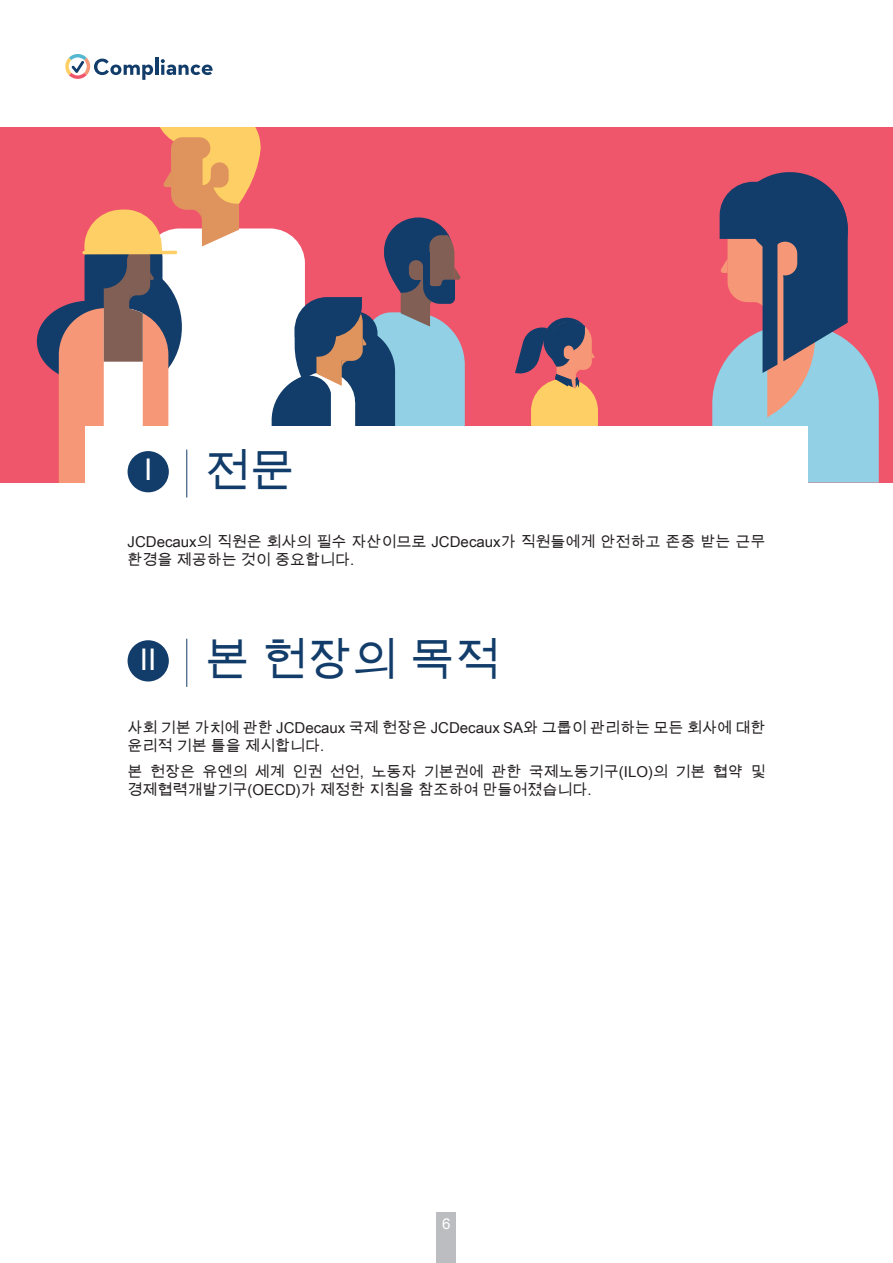
<style>
.page{position:relative;width:893px;height:1263px;background:#fff}
.page>*{position:absolute;margin:0;border:0;box-sizing:border-box;transform-origin:0 0}
.Titre_chapitre{font:45px "Arial Unicode MS";color:#123d6a}
.t1{font:29.85px "Arial Unicode MS";color:#fff}
.Texte_courant{font:15px/18px "Arial Unicode MS";color:#231f20}
.Texte_courant-2{font:15px "Arial Unicode MS";color:#fff}
</style>
<div class="page">
<div style="left:0;top:128px;width:893px;height:355px;background:#f0566b"></div>
<svg style="left:515px;top:317px;width:83px;height:110px"></svg>
<div style="left:37px;top:301px;width:105px;height:81px;background:#123d6a;border-radius:50%"></div>
<svg style="left:59px;top:128px;width:406px;height:355px"></svg>
<svg style="left:712px;top:172px;width:167px;height:311px"></svg>
<div style="left:85px;top:427px;width:723px;height:135px;background:#fff"></div>
<div style="left:128px;top:451px;width:41px;height:41px;background:#123d6a;border-radius:50%"></div>
<hr style="left:186px;top:450px;width:1px;height:47px;background:#123d6a">
<div style="left:128px;top:640px;width:41px;height:41px;background:#123d6a;border-radius:50%"></div>
<hr style="left:186px;top:639px;width:1px;height:48px;background:#123d6a">
<div style="left:436px;top:1212px;width:20px;height:51px;background:#bcbdc0"></div>
<hr style="left:155px;top:58px;width:3px;height:17px;background:#123d6a">
<svg style="left:161px;top:59px;width:52px;height:16px"></svg>
<svg style="left:65px;top:54px;width:88px;height:26px"></svg>
<p class="t1" style="left:144px;top:448px;width:10px">I</p>
<p class="Titre_chapitre" style="left:205px;top:439px;width:91px">전문</p>
<p class="Texte_courant" style="left:128px;top:532px;width:639px">JCDecaux의 직원은 회사의 필수 자산이므로 JCDecaux가 직원들에게 안전하고 존중 받는 근무 환경을 제공하는 것이 중요합니다.</p>
<p class="t1" style="left:140px;top:637px;width:18px">II</p>
<p class="Titre_chapitre" style="left:205px;top:628px;width:297px">본 헌장의 목적</p>
<p class="Texte_courant" style="left:128px;top:718px;width:639px">사회 기본 가치에 관한 JCDecaux 국제 헌장은 JCDecaux SA와 그룹이 관리하는 모든 회사에 대한 윤리적 기본 틀을 제시합니다.</p>
<p class="Texte_courant" style="left:128px;top:763px;width:639px">본 헌장은 유엔의 세계 인권 선언, 노동자 기본권에 관한 국제노동기구(ILO)의 기본 협약 및 경제협력개발기구(OECD)가 제정한 지침을 참조하여 만들어졌습니다.</p>
<p class="Texte_courant-2" style="left:442px;top:1213px;width:10px">6</p>
</div>
